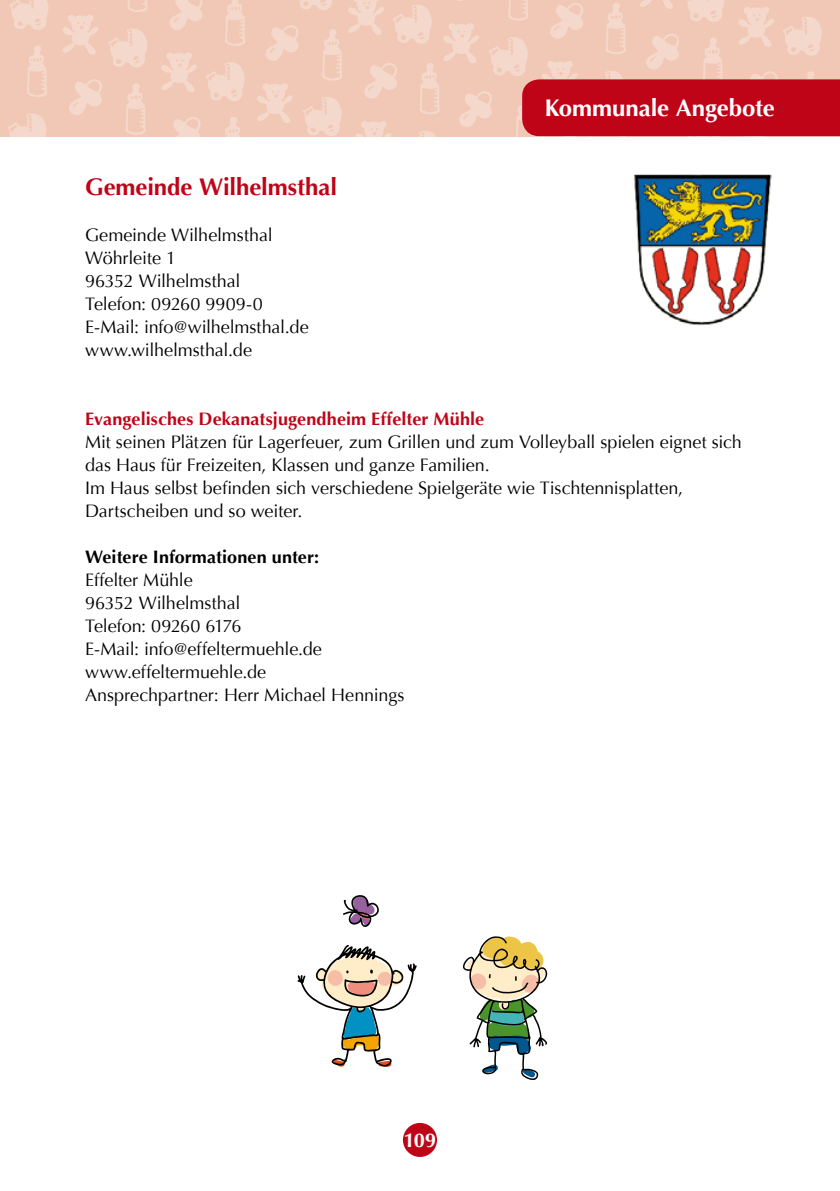
<style>
.page{position:relative;width:840px;height:1191px;background:#fff}
.page>*{position:absolute;margin:0;border:0;box-sizing:border-box;transform-origin:0 0}
.t1{font:700 24px "Optima";letter-spacing:-.005em;color:#c00418}
.t2{font:700 24px "Optima";letter-spacing:-.005em;color:#fff}
.t3{font:700 20px "Optima";color:#fff}
.t4{font:18px/23px "Optima";letter-spacing:-.005em;color:#000}
.t5{font:700 18px "Optima";letter-spacing:.005em;color:#c00418}
.t6{font:700 18px "Optima";letter-spacing:.005em;color:#000}
</style>
<div class="page">
<div style="left:0;top:0;width:839px;height:136px;background:#f0c8b5"></div>
<svg style="left:108px;top:29px;width:39px;height:39px"></svg>
<svg style="left:161px;top:52px;width:36px;height:40px"></svg>
<svg style="left:170px;top:0;width:33px;height:30px"></svg>
<svg style="left:128px;top:0;width:20px;height:12px"></svg>
<svg style="left:9px;top:0;width:40px;height:30px"></svg>
<svg style="left:62px;top:15px;width:36px;height:40px"></svg>
<svg style="left:173px;top:117px;width:28px;height:19px"></svg>
<svg style="left:126px;top:83px;width:20px;height:52px"></svg>
<svg style="left:8px;top:114px;width:39px;height:22px"></svg>
<svg style="left:69px;top:79px;width:33px;height:36px"></svg>
<svg style="left:27px;top:45px;width:20px;height:52px"></svg>
<svg style="left:206px;top:62px;width:39px;height:39px"></svg>
<svg style="left:225px;top:0;width:20px;height:46px"></svg>
<svg style="left:225px;top:117px;width:15px;height:19px"></svg>
<svg style="left:257px;top:0;width:582px;height:136px"></svg>
<div style="left:403px;top:1123px;width:34px;height:34px;background:#c00418;border-radius:50%"></div>
<img style="left:634px;top:174px;width:137px;height:152px">
<svg style="left:297px;top:945px;width:119px;height:122px"></svg>
<svg style="left:343px;top:895px;width:36px;height:32px"></svg>
<svg style="left:463px;top:936px;width:85px;height:144px"></svg>
<h1 class="t1" style="left:85px;top:173px;width:253px">Gemeinde Wilhelmsthal</h1>
<p class="t4" style="left:85px;top:224px;width:225px">Gemeinde Wilhelmsthal<br>Wöhrleite 1<br>96352 Wilhelmsthal<br>Telefon: 09260 9909-0<br>E-Mail: info@wilhelmsthal.de www.wilhelmsthal.de</p>
<h1 class="t2" style="left:544px;top:94px;width:231px">Kommunale Angebote</h1>
<p class="t5" style="left:85px;top:408px;width:400px">Evangelisches Dekanatsjugendheim Effelter Mühle</p>
<p class="t4" style="left:85px;top:431px;width:658px">Mit seinen Plätzen für Lagerfeuer, zum Grillen und zum Volleyball spielen eignet sich das Haus für Freizeiten, Klassen und ganze Familien.<br>Im Haus selbst befinden sich verschiedene Spielgeräte wie Tischtennisplatten, Dartscheiben und so weiter.</p>
<p class="t6" style="left:85px;top:546px;width:235px">Weitere Informationen unter:</p>
<p class="t4" style="left:85px;top:569px;width:321px">Effelter Mühle<br>96352 Wilhelmsthal<br>Telefon: 09260 6176<br>E-Mail: info@effeltermuehle.de www.effeltermuehle.de<br>Ansprechpartner: Herr Michael Hennings</p>
<p class="t3" style="left:403px;top:1128px;width:34px">109</p>
</div>
